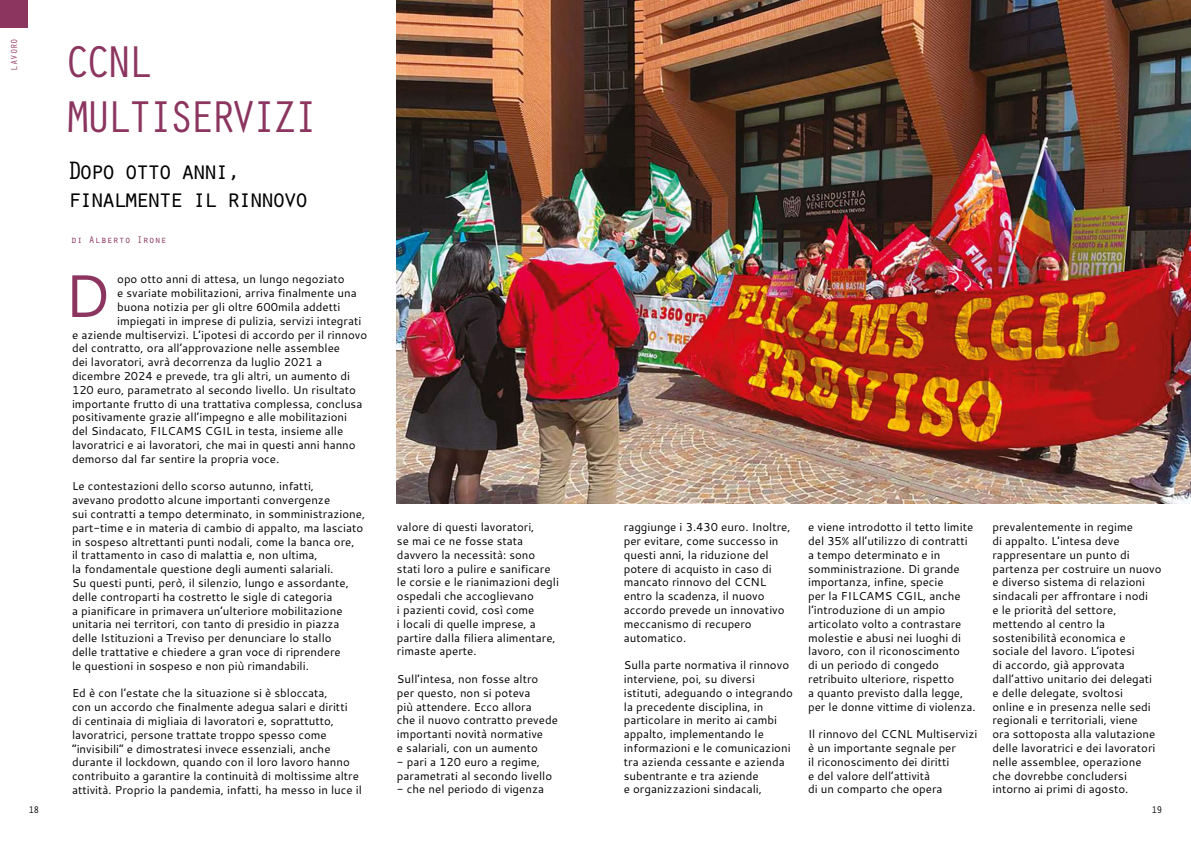
<style>
.page{position:relative;width:1191px;height:842px;background:#fff}
.page>*{position:absolute;margin:0;border:0;box-sizing:border-box;transform-origin:0 0}
.t1{font:60px "Cantarell";color:#8b355f}
.t2{font:46px/55.2px "Orator Std";letter-spacing:-.15em;color:#8b355f}
.t3{font:26px/28px "Orator Std";letter-spacing:-.15em;color:#000}
.t4{font:11.5px/13.8px "Cantarell";color:#000}
.t5{font:10px "Orator Std";color:#8b355f}
.t6{font:10px "Orator Std";color:#000}
.t7{font:9px "Orator Std";color:#8b355f}
</style>
<div class="page">
<img style="left:397px;top:0;width:794px;height:503px">
<div style="left:0;top:0;width:28px;height:28px;background:#8b355f"></div>
<p class="t7" style="left:8px;top:71px;width:34px;rotate:-90deg">LAVORO</p>
<p class="t6" style="left:28px;top:803px;width:12px">18</p>
<h2 class="t2" style="left:64px;top:32px;width:257px">CCNL<br>MULTISERVIZI</h2>
<h3 class="t3" style="left:67px;top:155px;width:244px">Dopo otto anni, finalmente il rinnovo</h3>
<p class="t5" style="left:71px;top:233px;width:97px">di Alberto Irone</p>
<p class="t4" style="left:117px;top:272px;width:229px">opo otto anni di attesa, un lungo negoziato</p>
<p class="t4" style="left:117px;top:286px;width:241px">e svariate mobilitazioni, arriva finalmente una</p>
<p class="t4" style="left:117px;top:300px;width:225px">buona notizia per gli oltre 600mila addetti</p>
<p class="t4" style="left:117px;top:313px;width:246px">impiegati in imprese di pulizia, servizi integrati</p>
<p class="t4" style="left:72px;top:327px;width:297px">e aziende multiservizi. L’ipotesi di accordo per il rinnovo</p>
<p class="t4" style="left:72px;top:341px;width:269px">del contratto, ora all’approvazione nelle assemblee</p>
<p class="t4" style="left:72px;top:355px;width:251px">dei lavoratori, avrà decorrenza da luglio 2021 a</p>
<p class="t4" style="left:72px;top:369px;width:280px">dicembre 2024 e prevede, tra gli altri, un aumento di</p>
<p class="t4" style="left:72px;top:382px;width:285px">120 euro, parametrato al secondo livello. Un risultato</p>
<p class="t4" style="left:72px;top:396px;width:292px">importante frutto di una trattativa complessa, conclusa</p>
<p class="t4" style="left:72px;top:410px;width:276px">positivamente grazie all’impegno e alle mobilitazioni</p>
<p class="t4" style="left:72px;top:424px;width:273px">del Sindacato, FILCAMS CGIL in testa, insieme alle</p>
<p class="t4" style="left:72px;top:438px;width:285px">lavoratrici e ai lavoratori, che mai in questi anni hanno</p>
<p class="t4" style="left:72px;top:451px;width:209px">demorso dal far sentire la propria voce.</p>
<p class="t4" style="left:72px;top:479px;width:295px">Le contestazioni dello scorso autunno, infatti,<br>avevano prodotto alcune importanti convergenze<br>sui contratti a tempo determinato, in somministrazione, part-time e in materia di cambio di appalto, ma lasciato in sospeso altrettanti punti nodali, come la banca ore,<br>il trattamento in caso di malattia e, non ultima,<br>la fondamentale questione degli aumenti salariali.<br>Su questi punti, però, il silenzio, lungo e assordante, delle controparti ha costretto le sigle di categoria<br>a pianificare in primavera un’ulteriore mobilitazione unitaria nei territori, con tanto di presidio in piazza delle Istituzioni a Treviso per denunciare lo stallo<br>delle trattative e chiedere a gran voce di riprendere<br>le questioni in sospeso e non più rimandabili.</p>
<p class="t4" style="left:72px;top:686px;width:291px">Ed è con l’estate che la situazione si è sbloccata,<br>con un accordo che finalmente adegua salari e diritti<br>di centinaia di migliaia di lavoratori e, soprattutto, lavoratrici, persone trattate troppo spesso come “invisibili” e dimostratesi invece essenziali, anche durante il lockdown, quando con il loro lavoro hanno contribuito a garantire la continuità di moltissime altre attività. Proprio la pandemia, infatti, ha messo in luce il</p>
<h1 class="t1" style="left:64px;top:254px;width:49px">D</h1>
<p class="t4" style="left:397px;top:520px;width:163px">valore di questi lavoratori,<br>se mai ce ne fosse stata davvero la necessità: sono stati loro a pulire e sanificare le corsie e le rianimazioni degli ospedali che accoglievano<br>i pazienti covid, così come<br>i locali di quelle imprese, a partire dalla filiera alimentare, rimaste aperte.</p>
<p class="t4" style="left:397px;top:672px;width:162px">Sull’intesa, non fosse altro per questo, non si poteva<br>più attendere. Ecco allora<br>che il nuovo contratto prevede importanti novità normative<br>e salariali, con un aumento</p>
<p class="t4" style="left:397px;top:754px;width:157px">- pari a 120 euro a regime, parametrati al secondo livello</p>
<p class="t4" style="left:397px;top:782px;width:149px">- che nel periodo di vigenza</p>
<p class="t4" style="left:624px;top:520px;width:168px">raggiunge i 3.430 euro. Inoltre, per evitare, come successo in questi anni, la riduzione del potere di acquisto in caso di mancato rinnovo del CCNL entro la scadenza, il nuovo accordo prevede un innovativo meccanismo di recupero automatico.</p>
<p class="t4" style="left:624px;top:658px;width:170px">Sulla parte normativa il rinnovo interviene, poi, su diversi istituti, adeguando o integrando la precedente disciplina, in particolare in merito ai cambi appalto, implementando le informazioni e le comunicazioni tra azienda cessante e azienda subentrante e tra aziende<br>e organizzazioni sindacali,</p>
<p class="t4" style="left:808px;top:520px;width:169px">e viene introdotto il tetto limite del 35% all’utilizzo di contratti a tempo determinato e in somministrazione. Di grande importanza, infine, specie<br>per la FILCAMS CGIL, anche l’introduzione di un ampio articolato volto a contrastare molestie e abusi nei luoghi di lavoro, con il riconoscimento<br>di un periodo di congedo retribuito ulteriore, rispetto<br>a quanto previsto dalla legge, per le donne vittime di violenza.</p>
<p class="t4" style="left:808px;top:727px;width:171px">Il rinnovo del CCNL Multiservizi è un importante segnale per<br>il riconoscimento dei diritti<br>e del valore dell’attività<br>di un comparto che opera</p>
<p class="t4" style="left:992px;top:520px;width:170px">prevalentemente in regime<br>di appalto. L’intesa deve rappresentare un punto di partenza per costruire un nuovo e diverso sistema di relazioni sindacali per affrontare i nodi<br>e le priorità del settore, mettendo al centro la sostenibilità economica e sociale del lavoro. L’ipotesi<br>di accordo, già approvata dall’attivo unitario dei delegati<br>e delle delegate, svoltosi<br>online e in presenza nelle sedi regionali e territoriali, viene<br>ora sottoposta alla valutazione delle lavoratrici e dei lavoratori nelle assemblee, operazione che dovrebbe concludersi intorno ai primi di agosto.</p>
<p class="t6" style="left:1151px;top:803px;width:12px">19</p>
</div>
